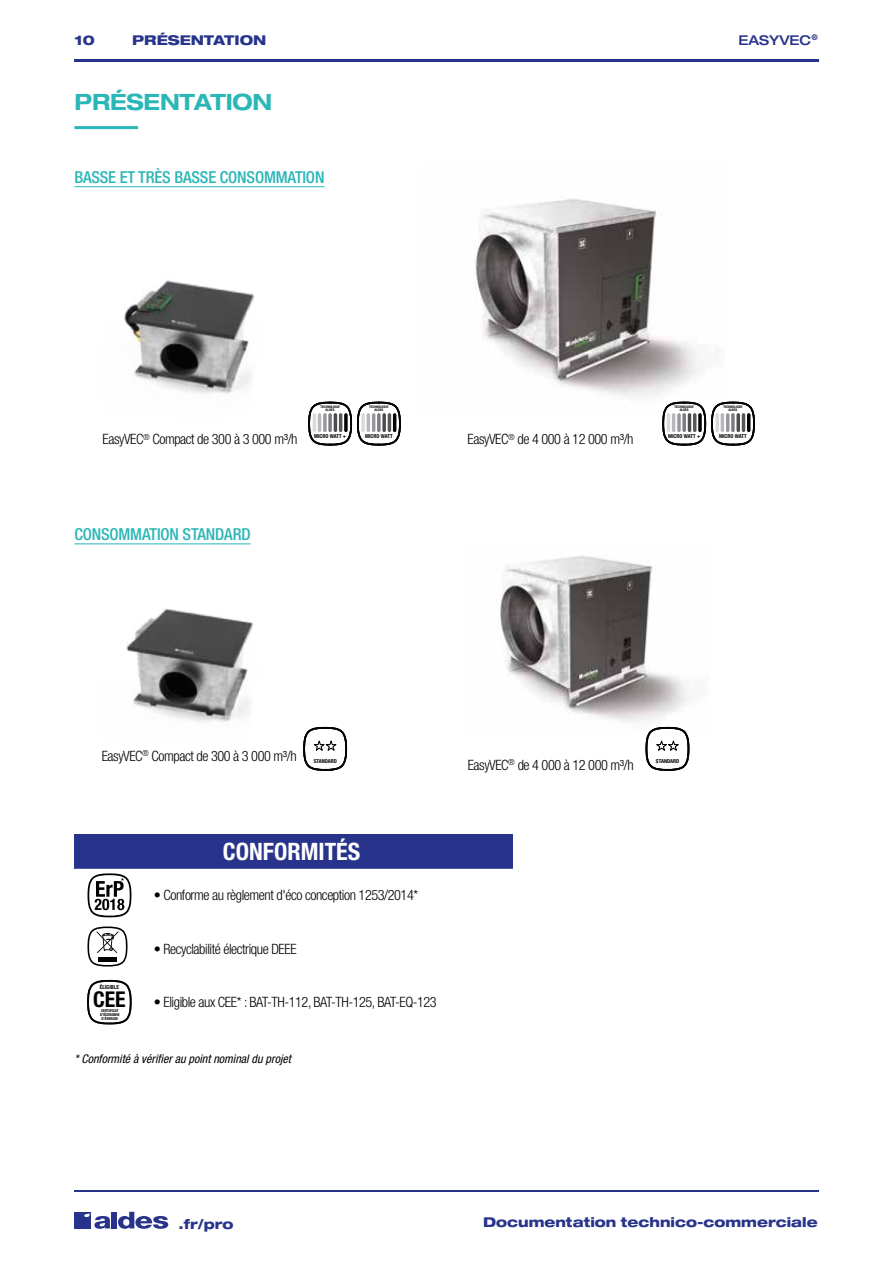
<style>
.page{position:relative;width:893px;height:1263px;background:#fff}
.page>*{position:absolute;margin:0;border:0;box-sizing:border-box;transform-origin:0 0}
.t1{font:700 condensed 24px "Helvetica Neue LT Std";color:#fff}
.t2{font:700 expanded 22.5px "Helvetica Neue LT Std";letter-spacing:-.01em;color:#2bb6b7;scale:.95 1}
.t3{font:700 condensed 21.75px "Helvetica Neue LT Std";color:#020203}
.t4{font:500 condensed 16.5px "Helvetica Neue LT Std";letter-spacing:-.01em;color:#2bb6b7}
.t5{font:300 condensed 14.25px "Helvetica Neue LT Std";letter-spacing:-.03em;color:#000}
.t6{font:800 expanded 13.5px "Helvetica Neue LT Std";color:#28348b}
.t7{font:500 expanded 13.5px "Helvetica Neue LT Std";color:#28348b}
.t8{font:italic condensed 12px "Helvetica Neue LT Std";color:#000}
.t9{font:700 condensed 5.55px "Helvetica Neue LT Std";color:#020203}
.t10{font:700 condensed 5.4px "Helvetica Neue LT Std";color:#020203}
.t11{font:700 condensed 3.9px/3.9px "Helvetica Neue LT Std";color:#020203;text-align:center}
.t12{font:700 condensed 3.45px/3.3px "Helvetica Neue LT Std";color:#020203;text-align:center}
</style>
<div class="page">
<hr style="left:74px;top:59px;width:744px;height:2px;background:#28348b">
<hr style="left:74px;top:1190px;width:744px;height:1px;background:#28348b">
<div style="left:74px;top:1212px;width:17px;height:16px;background:#28348b"></div>
<div style="left:112px;top:1212px;width:5px;height:16px;background:#28348b"></div>
<svg style="left:118px;top:1212px;width:50px;height:17px"></svg>
<svg style="left:84px;top:1213px;width:26px;height:16px"></svg>
<img style="left:500px;top:555px;width:189px;height:172px">
<img style="left:475px;top:199px;width:227px;height:203px">
<img style="left:124px;top:280px;width:131px;height:114px">
<svg style="left:308px;top:402px;width:93px;height:43px"></svg>
<svg style="left:361px;top:413px;width:4px;height:19px"></svg>
<hr style="left:367px;top:413px;width:3px;height:19px;background:#bab7bb;border-radius:2px">
<hr style="left:372px;top:413px;width:3px;height:19px;background:#9a979c;border-radius:2px">
<svg style="left:377px;top:413px;width:4px;height:19px"></svg>
<svg style="left:382px;top:413px;width:4px;height:19px"></svg>
<hr style="left:388px;top:413px;width:3px;height:19px;background:#575756;border-radius:2px">
<hr style="left:393px;top:413px;width:3px;height:19px;background:#020203;border-radius:2px">
<img style="left:126px;top:608px;width:128px;height:114px">
<svg style="left:303px;top:727px;width:44px;height:44px"></svg>
<svg style="left:646px;top:727px;width:43px;height:44px"></svg>
<svg style="left:662px;top:402px;width:93px;height:43px"></svg>
<svg style="left:715px;top:413px;width:4px;height:19px"></svg>
<hr style="left:721px;top:413px;width:3px;height:19px;background:#bab7bb;border-radius:2px">
<hr style="left:726px;top:413px;width:3px;height:19px;background:#9a979c;border-radius:2px">
<svg style="left:731px;top:413px;width:4px;height:19px"></svg>
<svg style="left:736px;top:413px;width:4px;height:19px"></svg>
<hr style="left:742px;top:413px;width:3px;height:19px;background:#575756;border-radius:2px">
<hr style="left:747px;top:413px;width:3px;height:19px;background:#020203;border-radius:2px">
<div style="left:74px;top:835px;width:439px;height:34px;background:#28348b"></div>
<svg style="left:88px;top:873px;width:43px;height:44px"></svg>
<svg style="left:87px;top:926px;width:40px;height:40px"></svg>
<svg style="left:87px;top:980px;width:45px;height:44px"></svg>
<hr style="left:74px;top:186px;width:251px;height:1px;background:#2bb6b7">
<hr style="left:74px;top:543px;width:177px;height:1px;background:#2bb6b7">
<hr style="left:74px;top:126px;width:64px;height:3px;background:#2bb6b7">
<p class="t6" style="left:132px;top:31px;width:136px">PRÉSENTATION</p>
<p class="t6" style="left:74px;top:31px;width:22px">10</p>
<p class="t7" style="left:738px;top:32px;width:81px">EASYVEC<sup>®</sup></p>
<h2 class="t2" style="left:74px;top:87px;width:210px">PRÉSENTATION</h2>
<p class="t4" style="left:74px;top:167px;width:252px">BASSE ET TRÈS BASSE CONSOMMATION</p>
<p class="t12" style="left:320px;top:405px;width:21px">TECHNOLOGIE<br>ALDES</p>
<p class="t5" style="left:103px;top:431px;width:197px">EasyVEC<sup>®</sup> Compact de 300 à 3 000 m³/h</p>
<p class="t10" style="left:314px;top:432px;width:34px">MICRO WATT +</p>
<p class="t12" style="left:369px;top:405px;width:21px">TECHNOLOGIE<br>ALDES</p>
<p class="t10" style="left:365px;top:432px;width:29px">MICRO WATT</p>
<p class="t4" style="left:74px;top:524px;width:178px">CONSOMMATION STANDARD</p>
<p class="t12" style="left:675px;top:405px;width:21px">TECHNOLOGIE<br>ALDES</p>
<p class="t5" style="left:468px;top:431px;width:167px">EasyVEC<sup>®</sup> de 4 000 à 12 000 m³/h</p>
<p class="t10" style="left:668px;top:432px;width:34px">MICRO WATT +</p>
<p class="t12" style="left:723px;top:405px;width:21px">TECHNOLOGIE<br>ALDES</p>
<p class="t10" style="left:719px;top:432px;width:29px">MICRO WATT</p>
<p class="t5" style="left:102px;top:748px;width:197px">EasyVEC<sup>®</sup> Compact de 300 à 3 000 m³/h</p>
<p class="t10" style="left:314px;top:758px;width:25px">STANDARD</p>
<p class="t5" style="left:468px;top:756px;width:167px">EasyVEC<sup>®</sup> de 4 000 à 12 000 m³/h</p>
<p class="t10" style="left:656px;top:758px;width:25px">STANDARD</p>
<h1 class="t1" style="left:223px;top:837px;width:139px">CONFORMITÉS</h1>
<p class="t5" style="left:154px;top:887px;width:266px">• Conforme au règlement d'éco conception 1253/2014*</p>
<p class="t9" style="left:100px;top:984px;width:21px">ÉLIGIBLE</p>
<p class="t11" style="left:100px;top:1009px;width:21px">CERTIFICAT<br>D’ÉCONOMIE<br>D’ÉNERGIE</p>
<h3 class="t3" style="left:93px;top:986px;width:34px">CEE</h3>
<p class="t5" style="left:154px;top:941px;width:144px">• Recyclabilité électrique DEEE</p>
<p class="t5" style="left:154px;top:994px;width:285px">• Eligible aux CEE* : BAT-TH-112, BAT-TH-125, BAT-EQ-123</p>
<p class="t8" style="left:74px;top:1052px;width:218px">* Conformité à vérifier au point nominal du projet</p>
<p class="t6" style="left:179px;top:1215px;width:56px">.fr/pro</p>
<p class="t6" style="left:483px;top:1213px;width:336px">Documentation technico-commerciale</p>
</div>
